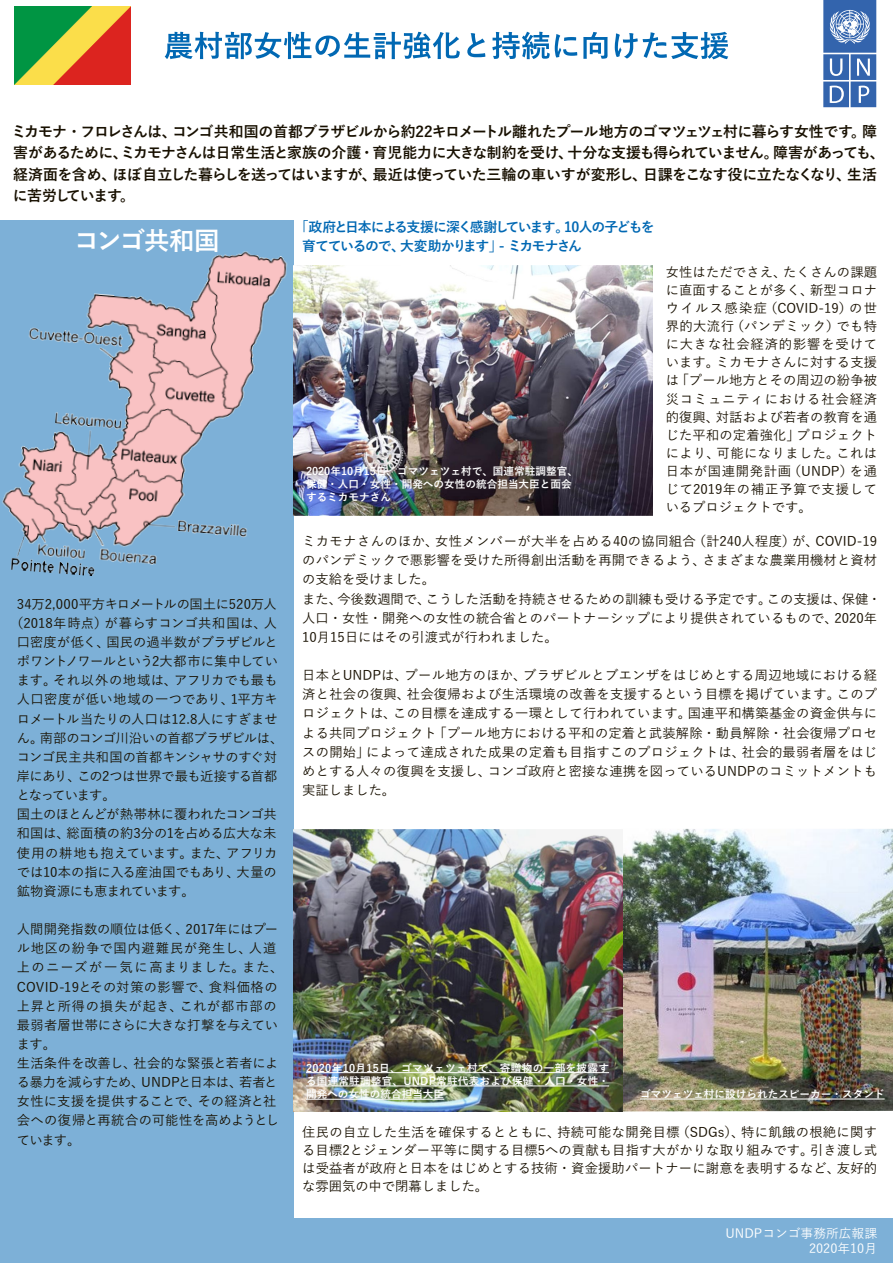
<style>
.page{position:relative;width:893px;height:1263px;background:#fff}
.page>*{position:absolute;margin:0;border:0;box-sizing:border-box;transform-origin:0 0}
.t1{font:700 25.5px "Yu Go";letter-spacing:-.045em;color:#fff}
.t2{font:700 14.85px/21.3px "Yu Go";letter-spacing:-.045em;color:#181000}
.t3{font:700 13.8px/19.2px "Yu Go";letter-spacing:-.105em;color:#0168b3}
.t4{font:500 13.35px/19.2px "Yu Go";letter-spacing:.005em;color:#181000;text-align:justify}
.t5{font:500 13.35px "Yu Go";letter-spacing:-.02em;color:#181000}
.t6{font:500 13.35px "Yu Go";letter-spacing:.025em;color:#181000}
.t7{font:500 13.35px "Yu Go";letter-spacing:-.05em;color:#181000}
.t8{font:500 13.35px "Yu Go";letter-spacing:-.04em;color:#181000}
.t9{font:500 13.35px "Yu Go";letter-spacing:-.035em;color:#181000}
.t10{font:500 13.35px "Yu Go";letter-spacing:.03em;color:#181000}
.t11{font:500 13.35px "Yu Go";letter-spacing:-.015em;color:#181000}
.t12{font:500 13.35px "Yu Go";letter-spacing:-.06em;color:#181000}
.t13{font:500 13.35px "Yu Go";letter-spacing:-.095em;color:#181000}
.t14{font:500 12.75px/14.9px "Yu Go";color:#fff;text-align:right}
.t15{font:700 10.65px/13.4px "Yu Go";color:#fff}
</style>
<div class="page">
<div style="left:0;top:1219px;width:893px;height:44px;background:#7db0d7"></div>
<div style="left:0;top:220px;width:294px;height:1032px;background:#7db0d7"></div>
<img style="left:2px;top:251px;width:286px;height:325px">
<img style="left:294px;top:265px;width:359px;height:250px">
<img style="left:294px;top:829px;width:599px;height:282px">
<img style="left:14px;top:7px;width:116px;height:77px">
<svg style="left:823px;top:0;width:53px;height:107px;background:#5e85be"></svg>
<svg style="left:165px;top:32px;width:295px;height:27px"></svg>
<svg style="left:467px;top:33px;width:18px;height:24px"></svg>
<svg style="left:492px;top:32px;width:85px;height:27px"></svg>
<svg style="left:583px;top:32px;width:24px;height:27px"></svg>
<svg style="left:615px;top:32px;width:113px;height:27px"></svg>
<hr style="left:306px;top:1072px;width:303px;height:1px;background:#fff">
<hr style="left:306px;top:1086px;width:303px;height:1px;background:#fff">
<hr style="left:306px;top:1099px;width:138px;height:1px;background:#fff">
<hr style="left:640px;top:1099px;width:245px;height:1px;background:#fff">
<p class="t2" style="left:11px;top:121px;width:875px">ミカモナ・フロレさんは、コンゴ共和国の首都ブラザビルから約22キロメートル離れたプール地方のゴマツェツェ村に暮らす女性です。障害があるために、ミカモナさんは日常生活と家族の介護・育児能力に大きな制約を受け、十分な支援も得られていません。障害があっても、経済面を含め、ほぼ自立した暮らしを送ってはいますが、最近は使っていた三輪の車いすが変形し、日課をこなす役に立たなくなり、生活に苦労しています。</p>
<p class="t3" style="left:302px;top:218px;width:354px;text-indent:-7px">「政府と日本による支援に深く感謝しています。10人の子どもを育てているので、大変助かります」- ミカモナさん</p>
<p class="t4" style="left:666px;top:261px;width:213px;line-height:18px">女性はただでさえ、たくさんの課題に直面することが多く、新型コロナウイルス感染症（COVID-19）の世界的大流行（パンデミック）でも特に大きな社会経済的影響を受けています。ミカモナさんに対する支援は「プール地方とその周辺の紛争被災コミュニティにおける社会経済的復興、対話および若者の教育を通じた平和の定着強化」プロジェクトにより、可能になりました。これは日本が国連開発計画（UNDP）を通じて2019年の補正予算で支援しているプロジェクトです。</p>
<h1 class="t1" style="left:74px;top:226px;width:147px">コンゴ共和国</h1>
<p class="t15" style="left:306px;top:464px;width:273px">2020年10月15日、ゴマツェツェ村で、国連常駐調整官、保健・人口・女性・開発への女性の統合担当大臣と面会するミカモナさん</p>
<p class="t5" style="left:17px;top:591px;width:261px">34万2,000平方キロメートルの国土に520万人</p>
<p class="t6" style="left:10px;top:611px;width:268px">（2018年時点）が暮らすコンゴ共和国は、人</p>
<p class="t4" style="left:17px;top:631px;width:262px">口密度が低く、国民の過半数がブラザビルと</p>
<p class="t7" style="left:17px;top:649px;width:263px">ポワントノワールという2大都市に集中してい</p>
<p class="t4" style="left:17px;top:669px;width:262px">ます。それ以外の地域は、アフリカでも最も</p>
<p class="t10" style="left:17px;top:687px;width:263px">人口密度が低い地域の一つであり、1平方キ</p>
<p class="t4" style="left:17px;top:707px;width:262px">ロメートル当たりの人口は12.8人にすぎませ</p>
<p class="t8" style="left:17px;top:725px;width:268px">ん。南部のコンゴ川沿いの首都ブラザビルは、</p>
<p class="t11" style="left:17px;top:745px;width:262px">コンゴ民主共和国の首都キンシャサのすぐ対</p>
<p class="t9" style="left:17px;top:764px;width:262px">岸にあり、この2つは世界で最も近接する首都</p>
<p class="t13" style="left:17px;top:783px;width:100px">となっています。</p>
<p class="t5" style="left:17px;top:802px;width:261px">国土のほとんどが熱帯林に覆われたコンゴ共</p>
<p class="t4" style="left:17px;top:822px;width:261px">和国は、総面積の約3分の1を占める広大な未</p>
<p class="t4" style="left:17px;top:841px;width:262px">使用の耕地も抱えています。また、アフリカ</p>
<p class="t4" style="left:17px;top:860px;width:262px">では10本の指に入る産油国でもあり、大量の</p>
<p class="t12" style="left:17px;top:878px;width:179px">鉱物資源にも恵まれています。</p>
<p class="t4" style="left:17px;top:918px;width:268px;text-align:left">人間開発指数の順位は低く、2017年にはプール地区の紛争で国内避難民が発生し、人道上のニーズが一気に高まりました。また、<br>COVID-19とその対策の影響で、食料価格の上昇と所得の損失が起き、これが都市部の最弱者層世帯にさらに大きな打撃を与えています。<br>生活条件を改善し、社会的な緊張と若者による暴力を減らすため、UNDPと日本は、若者と女性に支援を提供することで、その経済と社会への復帰と再統合の可能性を高めようとしています。</p>
<p class="t4" style="left:302px;top:530px;width:580px;text-align:left">ミカモナさんのほか、女性メンバーが大半を占める40の協同組合（計240人程度）が、COVID-19のパンデミックで悪影響を受けた所得創出活動を再開できるよう、さまざまな農業用機材と資材の支給を受けました。<br>また、今後数週間で、こうした活動を持続させるための訓練も受ける予定です。この支援は、保健・人口・女性・開発への女性の統合省とのパートナーシップにより提供されているもので、2020年10月15日にはその引渡式が行われました。</p>
<p class="t4" style="left:302px;top:664px;width:576px">日本とUNDPは、プール地方のほか、ブラザビルとブエンザをはじめとする周辺地域における経済と社会の復興、社会復帰および生活環境の改善を支援するという目標を掲げています。このプロジェクトは、この目標を達成する一環として行われています。国連平和構築基金の資金供与による共同プロジェクト「プール地方における平和の定着と武装解除・動員解除・社会復帰プロセスの開始」によって達成された成果の定着も目指すこのプロジェクトは、社会的最弱者層をはじめとする人々の復興を支援し、コンゴ政府と密接な連携を図っているUNDPのコミットメントも実証しました。</p>
<p class="t15" style="left:306px;top:1061px;width:305px;text-align:justify">2020年10月15日、ゴマツェツェ村で、寄贈物の一部を披露する国連常駐調整官、UNDP常駐代表および保健・人口・女性・開発への女性の統合担当大臣</p>
<p class="t15" style="left:640px;top:1087px;width:246px">ゴマツェツェ村に設けられたスピーカー・スタンド</p>
<p class="t4" style="left:302px;top:1121px;width:576px;line-height:18px">住民の自立した生活を確保するとともに、持続可能な開発目標（SDGs）、特に飢餓の根絶に関する目標2とジェンダー平等に関する目標5への貢献も目指す大がかりな取り組みです。引き渡し式は受益者が政府と日本をはじめとする技術・資金援助パートナーに謝意を表明するなど、友好的な雰囲気の中で閉幕しました。</p>
<p class="t14" style="left:725px;top:1224px;width:153px">UNDPコンゴ事務所広報課<br>2020年10月</p>
</div>
